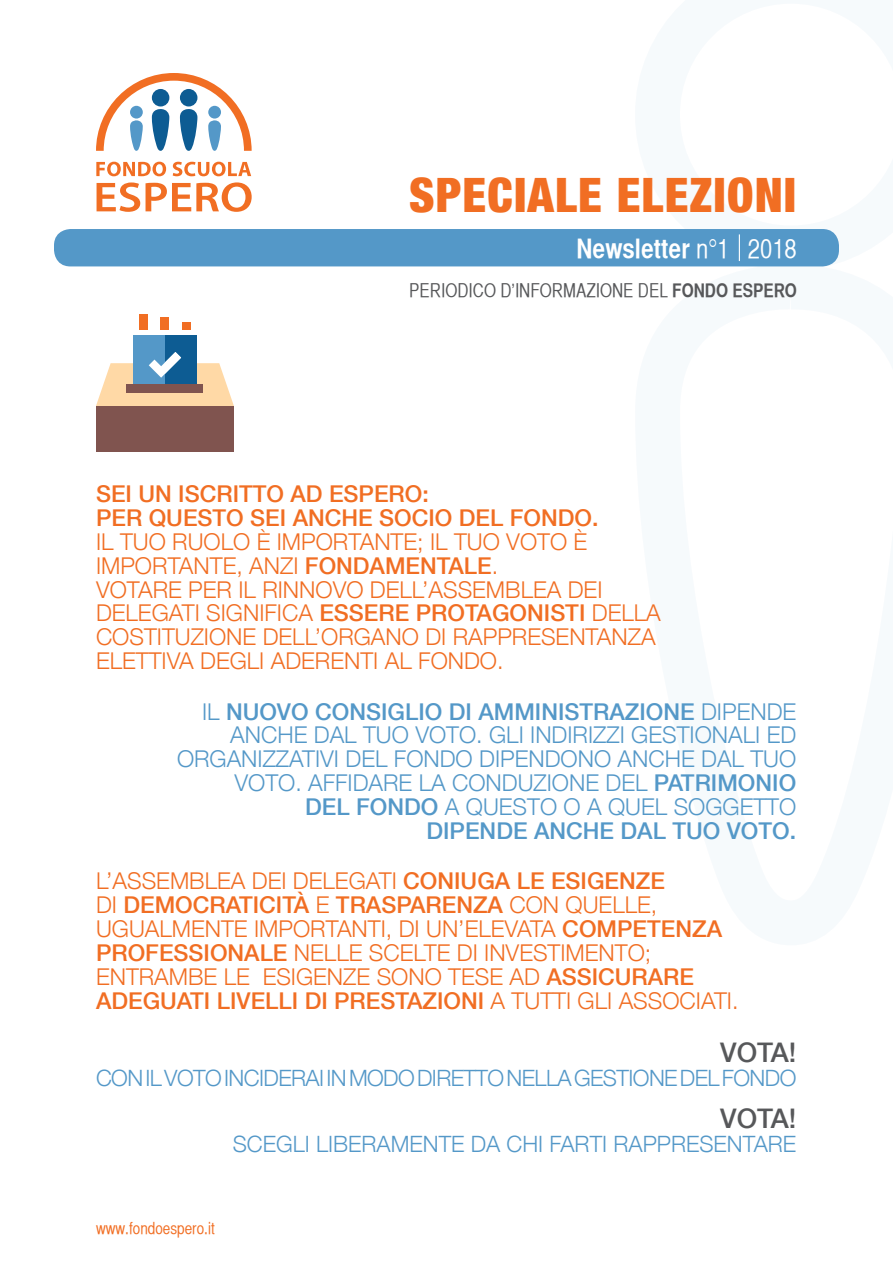
<style>
.page{position:relative;width:893px;height:1263px;background:#fff}
.page>*{position:absolute;margin:0;border:0;box-sizing:border-box;transform-origin:0 0}
.t1{font:900 condensed 47.4px "Helvetica Neue";letter-spacing:.025em;color:#f16e23}
.t2{font:27px "Helvetica CY Bold";color:#fff}
.t3{font:500 27px "Helvetica Neue";color:#57585a}
.t4{font:300 23.1px/23.9px "Helvetica Neue";color:#f16e23}
.t5{font:300 23.1px/23.9px "Helvetica Neue";color:#5498c8;text-align:right}
.t6{font:500 23.1px "Helvetica Neue";color:#f16e23}
.t7{font:500 23.1px "Helvetica Neue";color:#5498c8}
.t8{font:300 22.5px "Helvetica Neue";letter-spacing:-.025em;color:#5498c8}
.t9{font:300 22.5px "Helvetica Neue";color:#5498c8}
.t10{font:18.9px "Helvetica CY Plain";color:#57585a}
.t11{font:16.5px "Helvetica CY Plain";color:#f16e23}
.s1{font-family:"Helvetica CY Plain"}
.s2{font-family:"Helvetica CY Bold"}
.s3{font-weight:500}
.s4{font-weight:300}
</style>
<div class="page">
<svg style="left:96px;top:73px;width:156px;height:78px"></svg>
<svg style="left:96px;top:162px;width:70px;height:14px"></svg>
<svg style="left:173px;top:162px;width:78px;height:14px"></svg>
<svg style="left:97px;top:182px;width:43px;height:30px"></svg>
<svg style="left:146px;top:182px;width:106px;height:30px"></svg>
<div style="left:54px;top:229px;width:785px;height:37px;background:#5498c8;border-radius:16px"></div>
<svg style="left:739px;top:234px;width:1px;height:27px"></svg>
<div style="left:96px;top:406px;width:138px;height:46px;background:#80544f"></div>
<div style="left:133px;top:335px;width:63px;height:58px;background:#5498c8"></div>
<div style="left:165px;top:335px;width:31px;height:58px;background:#0d5c93"></div>
<div style="left:139px;top:314px;width:8px;height:16px;background:#f16e23"></div>
<div style="left:161px;top:317px;width:8px;height:13px;background:#f16e23"></div>
<div style="left:182px;top:322px;width:9px;height:8px;background:#f16e23"></div>
<svg style="left:96px;top:352px;width:138px;height:54px"></svg>
<p class="t1" style="left:409px;top:166px;width:388px">SPECIALE ELEZIONI</p>
<p class="t2" style="left:577px;top:232px;width:222px">Newsletter <span class="s1">n°1 2018</span></p>
<p class="t10" style="left:409px;top:280px;width:389px">PERIODICO D’INFORMAZIONE DEL <span class="s2">FONDO ESPERO</span></p>
<p class="t6" style="left:96px;top:480px;width:334px">SEI UN ISCRITTO AD ESPERO:</p>
<p class="t6" style="left:96px;top:504px;width:504px">PER QUESTO SEI ANCHE SOCIO DEL FONDO.</p>
<p class="t4" style="left:96px;top:529px;width:493px">IL TUO RUOLO È IMPORTANTE; IL TUO VOTO È</p>
<p class="t4" style="left:96px;top:553px;width:404px">IMPORTANTE, ANZI <span class="s3">FONDAMENTALE</span>.</p>
<p class="t4" style="left:96px;top:577px;width:508px">VOTARE PER IL RINNOVO DELL’ASSEMBLEA DEI</p>
<p class="t4" style="left:96px;top:601px;width:566px">DELEGATI SIGNIFICA <span class="s3">ESSERE PROTAGONISTI</span> DELLA</p>
<p class="t4" style="left:96px;top:625px;width:561px">COSTITUZIONE DELL’ORGANO DI RAPPRESENTANZA</p>
<p class="t4" style="left:96px;top:649px;width:409px">ELETTIVA DEGLI ADERENTI AL FONDO.</p>
<p class="t7" style="left:202px;top:697px;width:596px"><span class="s4">IL</span> NUOVO CONSIGLIO DI AMMINISTRAZIONE <span class="s4">DIPENDE</span></p>
<p class="t5" style="left:230px;top:723px;width:567px">ANCHE DAL TUO VOTO. GLI INDIRIZZI GESTIONALI ED</p>
<p class="t5" style="left:177px;top:747px;width:621px">ORGANIZZATIVI DEL FONDO DIPENDONO ANCHE DAL TUO<br>VOTO. AFFIDARE LA CONDUZIONE DEL <span class="s3">PATRIMONIO</span></p>
<p class="t5" style="left:305px;top:794px;width:493px"><span class="s3">DEL FONDO</span> A QUESTO O A QUEL SOGGETTO</p>
<p class="t7" style="left:426px;top:817px;width:371px">DIPENDE ANCHE DAL TUO VOTO.</p>
<p class="t4" style="left:96px;top:869px;width:570px">L’ASSEMBLEA DEI DELEGATI <span class="s3">CONIUGA LE ESIGENZE</span></p>
<p class="t6" style="left:96px;top:891px;width:563px"><span class="s4">DI</span> DEMOCRATICITÀ <span class="s4">E</span> TRASPARENZA <span class="s4">CON QUELLE,</span></p>
<p class="t4" style="left:96px;top:916px;width:628px">UGUALMENTE IMPORTANTI, DI UN’ELEVATA <span class="s3">COMPETENZA<br>PROFESSIONALE</span> NELLE SCELTE DI INVESTIMENTO;</p>
<p class="t4" style="left:96px;top:964px;width:644px">ENTRAMBE LE ESIGENZE SONO TESE AD <span class="s3">ASSICURARE<br>ADEGUATI LIVELLI DI PRESTAZIONI</span> A TUTTI GLI ASSOCIATI.</p>
<p class="t3" style="left:720px;top:1036px;width:78px">VOTA!</p>
<p class="t8" style="left:96px;top:1064px;width:702px">CON IL VOTO INCIDERAI IN MODO DIRETTO NELLA GESTIONE DEL FONDO</p>
<p class="t3" style="left:720px;top:1102px;width:78px">VOTA!</p>
<p class="t9" style="left:233px;top:1130px;width:565px">SCEGLI LIBERAMENTE DA CHI FARTI RAPPRESENTARE</p>
<p class="t11" style="left:96px;top:1218px;width:120px">www.fondoespero.it</p>
</div>
